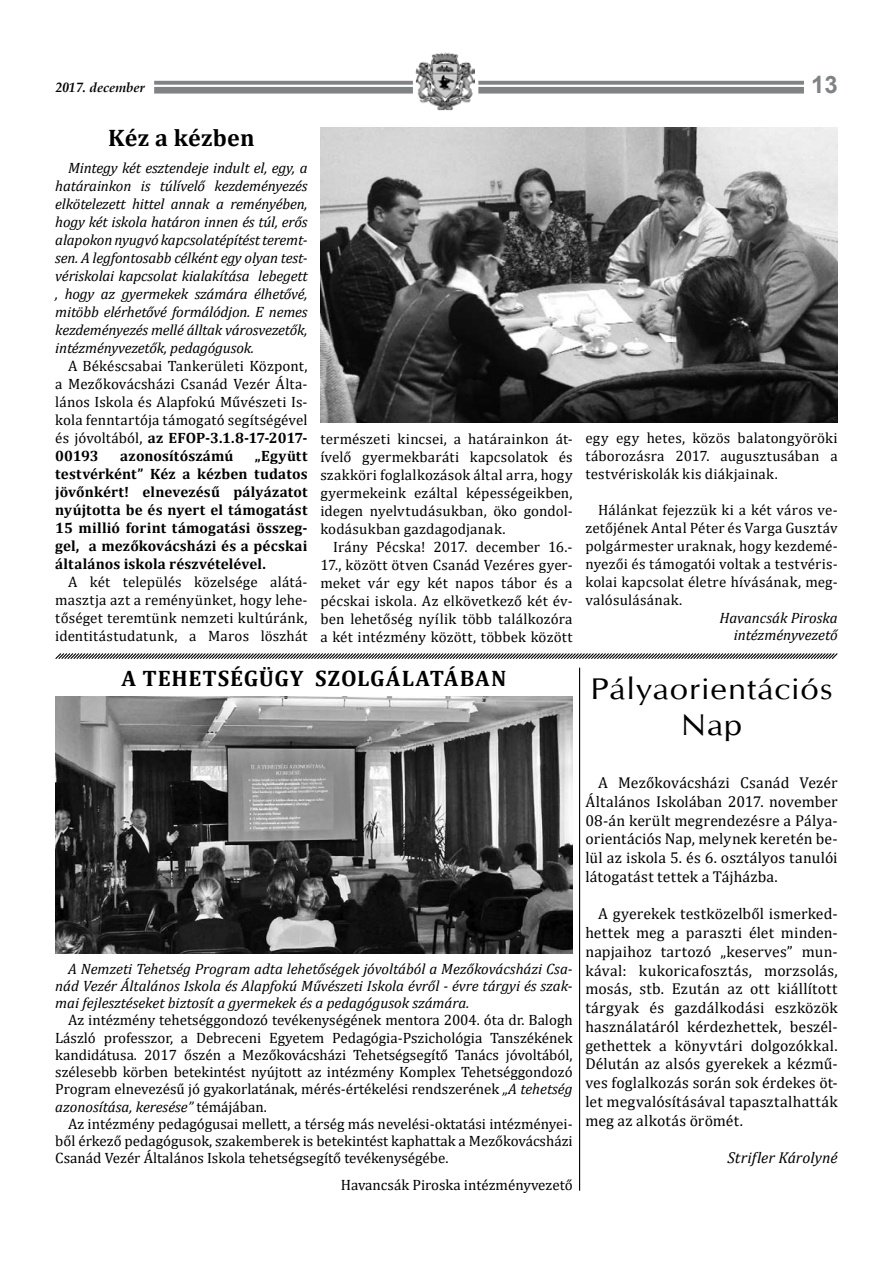
<style>
.page{position:relative;width:893px;height:1263px;background:#fff}
.page>*{position:absolute;margin:0;border:0;box-sizing:border-box;transform-origin:0 0}
.t1{font:30px/36px "CG Omega";letter-spacing:.025em;color:#000;text-align:center;scale:1.1 1}
.t2{font:700 24px "Cambria";letter-spacing:.01em;color:#000}
.t3{font:700 24px "Arial";color:#808285}
.t4{font:700 22.5px "Cambria";letter-spacing:.035em;color:#000}
.t5{font:15.75px/18.8px "Cambria";letter-spacing:.01em;color:#000;text-align:justify}
.t6{font:italic 15.75px "Cambria";color:#000}
.t7{font:15px/18px "Cambria";letter-spacing:.005em;color:#000;text-align:justify}
.t8{font:italic 15px/18px "Cambria";letter-spacing:-.005em;color:#000;text-align:justify}
.t9{font:700 15px/18px "Cambria";letter-spacing:.01em;color:#000;text-align:justify}
.t10{font:italic 700 13.5px "Book Antiqua";color:#000}
.s1{font-weight:700}
.s2{font-style:italic}
</style>
<div class="page">
<svg style="left:154px;top:81px;width:650px;height:13px;fill:#808285"></svg>
<hr style="left:51px;top:85px;width:791px;height:2px;background:#fff">
<div style="left:413px;top:59px;width:65px;height:58px;background:#fff"></div>
<img style="left:417px;top:55px;width:58px;height:54px">
<div style="left:414px;top:52px;width:64px;height:60px;border:2px solid #fff"></div>
<img style="left:320px;top:128px;width:518px;height:294px">
<hr style="left:579px;top:668px;width:1px;height:523px;background:#000">
<img style="left:55px;top:696px;width:518px;height:257px">
<svg style="left:55px;top:653px;width:783px;height:6px"></svg>
<p class="t10" style="left:56px;top:78px;width:90px">2017. december</p>
<h2 class="t3" style="left:811px;top:68px;width:28px">13</h2>
<h2 class="t2" style="left:108px;top:121px;width:148px">Kéz a kézben</h2>
<p class="t8" style="left:55px;top:158px;width:254px;text-indent:13px">Mintegy két esztendeje indult el, egy, a határainkon is túlívelő kezdeményezés elkötelezett hittel annak a reményében, hogy két iskola határon innen és túl, erős alapokon nyugvó kapcsolatépítést teremt&shy;sen. A legfontosabb célként egy olyan test&shy;vériskolai kapcsolat kialakítása lebegett , hogy az gyermekek számára élhetővé, mitöbb elérhetővé formálódjon. E nemes kezdeményezés mellé álltak városvezetők, intézményvezetők, pedagógusok.</p>
<p class="t7" style="left:55px;top:357px;width:254px;text-indent:13px">A Békéscsabai Tankerületi Központ, a Mezőkovácsházi Csanád Vezér Álta&shy;lános Iskola és Alapfokú Művészeti Is&shy;kola fenntartója támogató segítségével és jóvoltából, <span class="s1">az EFOP-3.1.8-17-2017- 00193</span></p>
<p class="t7" style="left:585px;top:429px;width:254px">egy egy hetes, közös balatongyöröki táborozásra 2017. augusztusában a testvériskolák kis diákjainak.</p>
<p class="t7" style="left:585px;top:501px;width:254px;text-indent:13px">Hálánkat fejezzük ki a két város ve&shy;zetőjének Antal Péter és Varga Gusztáv polgármester uraknak, hogy kezdemé&shy;nyezői és támogatói voltak a testvéris&shy;kolai kapcsolat életre hívásának, meg&shy;valósulásának.</p>
<p class="t8" style="left:719px;top:608px;width:120px;line-height:17.2px;text-align:right">Havancsák Piroska intézményvezető</p>
<p class="t7" style="left:320px;top:430px;width:254px">természeti kincsei, a határainkon át&shy;ívelő gyermekbaráti kapcsolatok és szakköri foglalkozások által arra, hogy gyermekeink ezáltal képességeikben, idegen nyelvtudásukban, öko gondol&shy;kodásukban gazdagodjanak.</p>
<p class="t7" style="left:320px;top:538px;width:254px;text-indent:13px">Irány Pécska! 2017. december 16.- 17., között ötven Csanád Vezéres gyer&shy;meket vár egy két napos tábor és a pécskai iskola. Az elkövetkező két év&shy;ben lehetőség nyílik több találkozóra a két intézmény között, többek között</p>
<h3 class="t4" style="left:122px;top:663px;width:386px">A TEHETSÉGÜGY SZOLGÁLATÁBAN</h3>
<p class="t9" style="left:120px;top:447px;width:115px">azonosítószámú</p>
<p class="t9" style="left:55px;top:447px;width:254px;text-indent:200px">„Együtt testvérként” Kéz a kézben tudatos jövőnkért! elnevezésű pályázatot nyújtotta be és nyert el támogatást 15 millió forint támogatási összeg&shy;gel, a mezőkovácsházi és a pécskai általános iskola részvételével.</p>
<p class="t7" style="left:55px;top:573px;width:254px;text-indent:13px">A két település közelsége alátá&shy;masztja azt a reményünket, hogy lehe&shy;tőséget teremtünk nemzeti kultúránk, identitástudatunk, a Maros löszhát</p>
<h1 class="t1" style="left:591px;top:671px;width:221px">Pályaorientációs<br>Nap</h1>
<p class="t5" style="left:585px;top:773px;width:254px;text-indent:13px">A Mezőkovácsházi Csanád Vezér Általános Iskolában 2017. november 08-án került megrendezésre a Pálya&shy;orientációs Nap, melynek keretén be&shy;lül az iskola 5. és 6. osztályos tanulói látogatást tettek a Tájházba.</p>
<p class="t5" style="left:585px;top:905px;width:254px;text-indent:13px">A gyerekek testközelből ismerked&shy;hettek meg a paraszti élet minden&shy;napjaihoz tartozó „keserves” mun&shy;kával: kukoricafosztás, morzsolás, mosás, stb. Ezután az ott kiállított tárgyak és gazdálkodási eszközök használatáról kérdezhettek, beszél&shy;gethettek a könyvtári dolgozókkal.<br>Délután az alsós gyerekek a kézmű&shy;ves foglalkozás során sok érdekes öt&shy;let megvalósításával tapasztalhatták meg az alkotás örömét.</p>
<p class="t6" style="left:727px;top:1147px;width:112px">Strifler Károlyné</p>
<p class="t8" style="left:55px;top:959px;width:519px;line-height:17.2px;text-indent:13px">A Nemzeti Tehetség Program adta lehetőségek jóvoltából a Mezőkovácsházi Csa&shy;nád Vezér Általános Iskola és Alapfokú Művészeti Iskola évről - évre tárgyi és szak&shy;mai fejlesztéseket biztosít a gyermekek és a pedagógusok számára.</p>
<p class="t7" style="left:55px;top:1011px;width:519px;line-height:17.2px;text-indent:13px">Az intézmény tehetséggondozó tevékenységének mentora 2004. óta dr. Balogh László professzor, a Debreceni Egyetem Pedagógia-Pszichológia Tanszékének kandidátusa. 2017 őszén a Mezőkovácsházi Tehetségsegítő Tanács jóvoltából, szélesebb körben betekintést nyújtott az intézmény Komplex Tehetséggondozó Program elnevezésű jó gyakorlatának, mérés-értékelési rendszerének <span class="s2">„A tehetség azonosítása, keresése”</span> témájában.</p>
<p class="t7" style="left:55px;top:1115px;width:519px;line-height:17.2px;text-indent:13px">Az intézmény pedagógusai mellett, a térség más nevelési-oktatási intézményei&shy;ből érkező pedagógusok, szakemberek is betekintést kaphattak a Mezőkovácsházi Csanád Vezér Általános Iskola tehetségsegítő tevékenységébe.</p>
<p class="t7" style="left:341px;top:1175px;width:233px">Havancsák Piroska intézményvezető</p>
</div>
